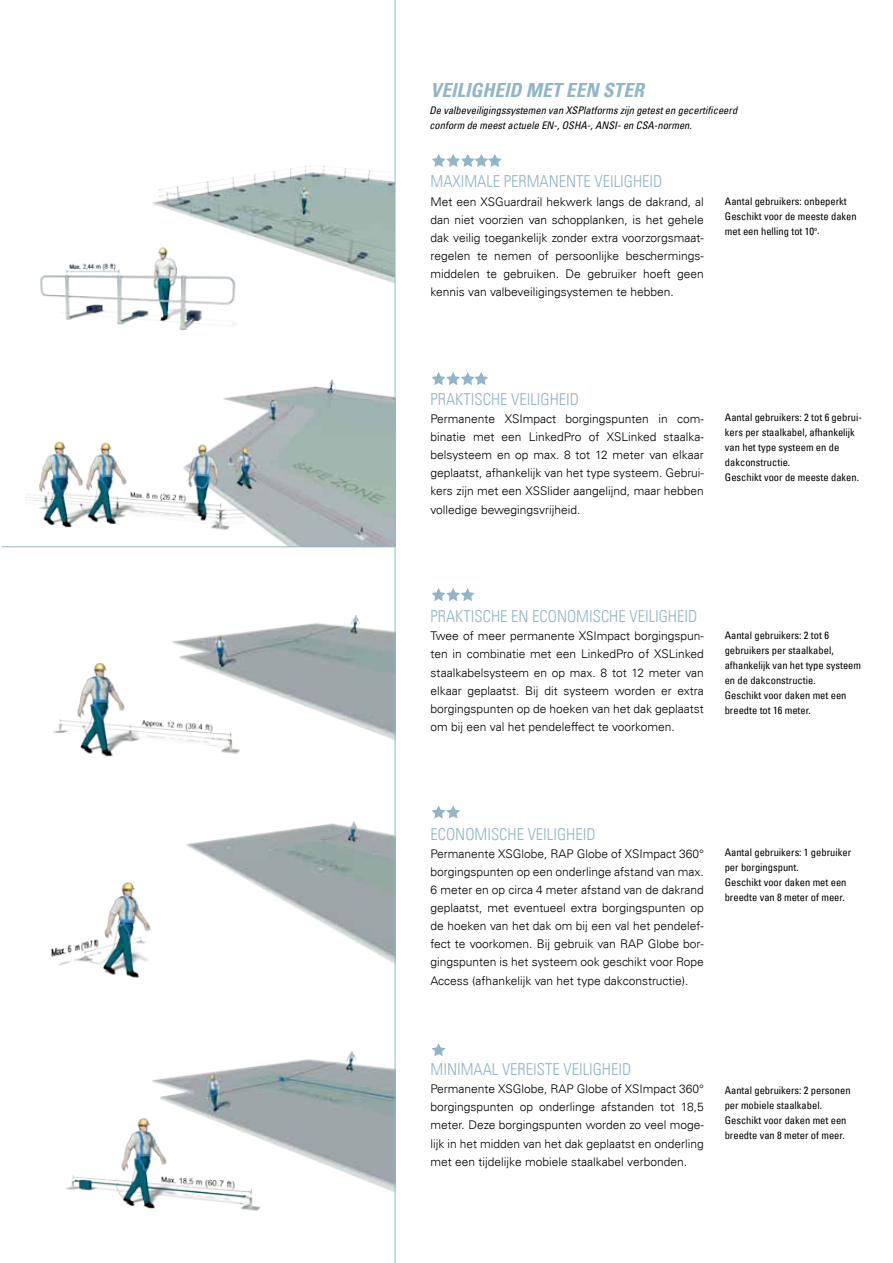
<style>
.page{position:relative;width:893px;height:1263px;background:#fff}
.page>*{position:absolute;margin:0;border:0;box-sizing:border-box;transform-origin:0 0}
.t1{font:italic 700 condensed 19.5px "Univers LT";color:#92b6c7}
.t2{font:300 condensed 16.5px "Univers LT";color:#92b6c7}
.t3{font:300 12px/18.1px "Univers LT";color:#000;text-align:justify}
.t4{font:condensed 10.5px/15px "Univers LT";color:#000}
.t5{font:italic condensed 10.5px/15px "Univers LT";color:#000}
</style>
<div class="page">
<img style="left:152px;top:1015px;width:243px;height:187px">
<img style="left:65px;top:1102px;width:214px;height:109px">
<img style="left:172px;top:604px;width:223px;height:153px">
<img style="left:53px;top:649px;width:205px;height:108px">
<img style="left:51px;top:882px;width:100px;height:96px">
<img style="left:223px;top:374px;width:172px;height:173px">
<img style="left:40px;top:263px;width:196px;height:68px">
<img style="left:147px;top:166px;width:247px;height:135px">
<img style="left:186px;top:791px;width:209px;height:176px">
<img style="left:25px;top:426px;width:220px;height:122px">
<hr style="left:395px;top:0;width:1px;height:1263px;background:#92b6c7">
<hr style="left:2px;top:546px;width:392px;height:1px;background:#92b6c7">
<svg style="left:432px;top:154px;width:70px;height:13px"></svg>
<svg style="left:432px;top:372px;width:56px;height:13px"></svg>
<svg style="left:432px;top:588px;width:43px;height:13px"></svg>
<svg style="left:432px;top:1043px;width:14px;height:13px"></svg>
<svg style="left:432px;top:805px;width:28px;height:13px"></svg>
<h1 class="t1" style="left:431px;top:78px;width:215px">VEILIGHEID MET EEN STER</h1>
<p class="t5" style="left:429px;top:102px;width:309px">De valbeveiligingssystemen van XSPlatforms zijn getest en gecertificeerd conform de meest actuele EN-, OSHA-, ANSI- en CSA-normen.</p>
<h2 class="t2" style="left:431px;top:172px;width:233px">MAXIMALE PERMANENTE VEILIGHEID</h2>
<p class="t3" style="left:431px;top:192px;width:275px">Met een XSGuardrail hekwerk langs de dakrand, al dan niet voorzien van schopplanken, is het gehele dak veilig toegankelijk zonder extra voorzorgsmaat&shy;regelen te nemen of persoonlijke beschermings&shy;middelen te gebruiken. De gebruiker hoeft geen kennis van valbeveiligingsystemen te hebben.</p>
<p class="t4" style="left:725px;top:193px;width:133px">Aantal gebruikers: onbeperkt<br>Geschikt voor de meeste daken met een helling tot 10<sup>o</sup>.</p>
<h2 class="t2" style="left:431px;top:389px;width:150px">PRAKTISCHE VEILIGHEID</h2>
<p class="t3" style="left:431px;top:410px;width:275px">Permanente XSImpact borgingspunten in com&shy;binatie met een LinkedPro of XSLinked staalka&shy;belsysteem en op max. 8 tot 12 meter van elkaar geplaatst, afhankelijk van het type systeem. Gebrui&shy;kers zijn met een XSSlider aangelijnd, maar hebben volledige bewegingsvrijheid.</p>
<p class="t4" style="left:725px;top:410px;width:139px">Aantal gebruikers: 2 tot 6 gebrui&shy;kers per staalkabel, afhankelijk van het type systeem en de dakconstructie.<br>Geschikt voor de meeste daken.</p>
<h2 class="t2" style="left:431px;top:606px;width:268px">PRAKTISCHE EN ECONOMISCHE VEILIGHEID</h2>
<p class="t3" style="left:431px;top:627px;width:275px">Twee of meer permanente XSImpact borgingspun&shy;ten in combinatie met een LinkedPro of XSLinked staalkabelsysteem en op max. 8 tot 12 meter van elkaar geplaatst. Bij dit systeem worden er extra borgingspunten op de hoeken van het dak geplaatst om bij een val het pendeleffect te voorkomen.</p>
<p class="t4" style="left:725px;top:627px;width:138px">Aantal gebruikers: 2 tot 6 gebruikers per staalkabel, afhankelijk van het type systeem en de dakconstructie.<br>Geschikt voor daken met een breedte tot 16 meter.</p>
<h2 class="t2" style="left:431px;top:824px;width:167px">ECONOMISCHE VEILIGHEID</h2>
<p class="t3" style="left:431px;top:844px;width:275px">Permanente XSGlobe, RAP Globe of XSImpact 360° borgingspunten op een onderlinge afstand van max.<br>6 meter en op circa 4 meter afstand van de dakrand geplaatst, met eventueel extra borgingspunten op de hoeken van het dak om bij een val het pendelef&shy;fect te voorkomen. Bij gebruik van RAP Globe bor&shy;gingspunten is het systeem ook geschikt voor Rope Access (afhankelijk van het type dakconstructie).</p>
<p class="t4" style="left:725px;top:845px;width:128px">Aantal gebruikers: 1 gebruiker per borgingspunt.<br>Geschikt voor daken met een breedte van 8 meter of meer.</p>
<h2 class="t2" style="left:431px;top:1059px;width:202px">MINIMAAL VEREISTE VEILIGHEID</h2>
<p class="t3" style="left:431px;top:1080px;width:275px">Permanente XSGlobe, RAP Globe of XSImpact 360° borgingspunten op onderlinge afstanden tot 18,5 meter. Deze borgingspunten worden zo veel moge&shy;lijk in het midden van het dak geplaatst en onderling met een tijdelijke mobiele staalkabel verbonden.</p>
<p class="t4" style="left:725px;top:1083px;width:127px">Aantal gebruikers: 2 personen per mobiele staalkabel.<br>Geschikt voor daken met een breedte van 8 meter of meer.</p>
</div>
